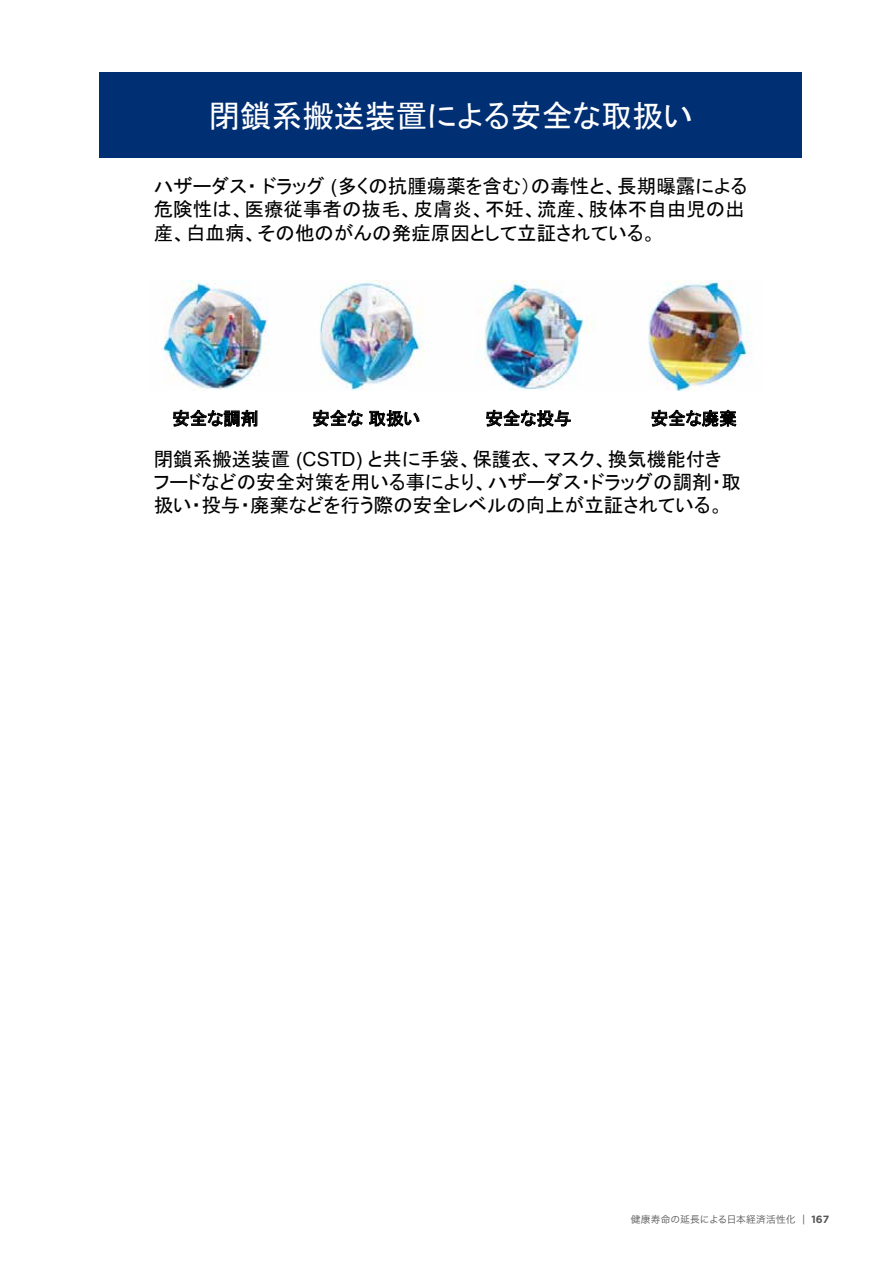
<style>
.page{position:relative;width:893px;height:1263px;background:#fff}
.page>*{position:absolute;margin:0;border:0;box-sizing:border-box;transform-origin:0 0}
.t1{font:31.2px "MS P Gothic";color:#fff}
.t2{font:19.5px/23.4px "MS P Gothic";color:#000}
.t3{font:17.55px "MS P Gothic";color:#000}
.t4{font:9.75px "Hira Kaku Pro W3";letter-spacing:.01em;color:#595757}
.s1{font-family:"Arial"}
.s2{font-family:"Gotham";font-size:10.5px}
.s3{font-family:"Gotham";font-weight:700;font-size:10.5px}
</style>
<div class="page">
<div style="left:100px;top:72px;width:702px;height:86px;background:#002f74"></div>
<img style="left:162px;top:281px;width:591px;height:110px">
<svg style="left:651px;top:410px;width:85px;height:17px"></svg>
<svg style="left:486px;top:410px;width:85px;height:17px"></svg>
<svg style="left:313px;top:410px;width:50px;height:17px"></svg>
<svg style="left:369px;top:410px;width:51px;height:17px"></svg>
<svg style="left:173px;top:410px;width:84px;height:17px"></svg>
<h1 class="t1" style="left:209px;top:100px;width:486px">閉鎖系搬送装置による安全な取扱い</h1>
<p class="t2" style="left:154px;top:174px;width:595px">ハザーダス・ ドラッグ <span class="s1">(</span>多くの抗腫瘍薬を含む）の毒性と、長期曝露による危険性は、医療従事者の抜毛、皮膚炎、不妊、流産、肢体不自由児の出産、白血病、その他のがんの発症原因として立証されている。</p>
<p class="t3" style="left:172px;top:410px;width:88px">安全な調剤</p>
<p class="t3" style="left:312px;top:410px;width:109px">安全な取扱い</p>
<p class="t3" style="left:485px;top:410px;width:88px">安全な投与</p>
<p class="t3" style="left:651px;top:410px;width:88px">安全な廃棄</p>
<p class="t2" style="left:154px;top:447px;width:589px">閉鎖系搬送装置 <span class="s1">(CSTD)</span> と共に手袋、保護衣、マスク、換気機能付きフードなどの安全対策を用いる事により、ハザーダス・ドラッグの調剤・取扱い・投与・廃棄などを行う際の安全レベルの向上が立証されている。</p>
<p class="t4" style="left:631px;top:1210px;width:200px">健康寿命の延長による日本経済活性化 <span class="s2">|</span> <span class="s3">167</span></p>
</div>
